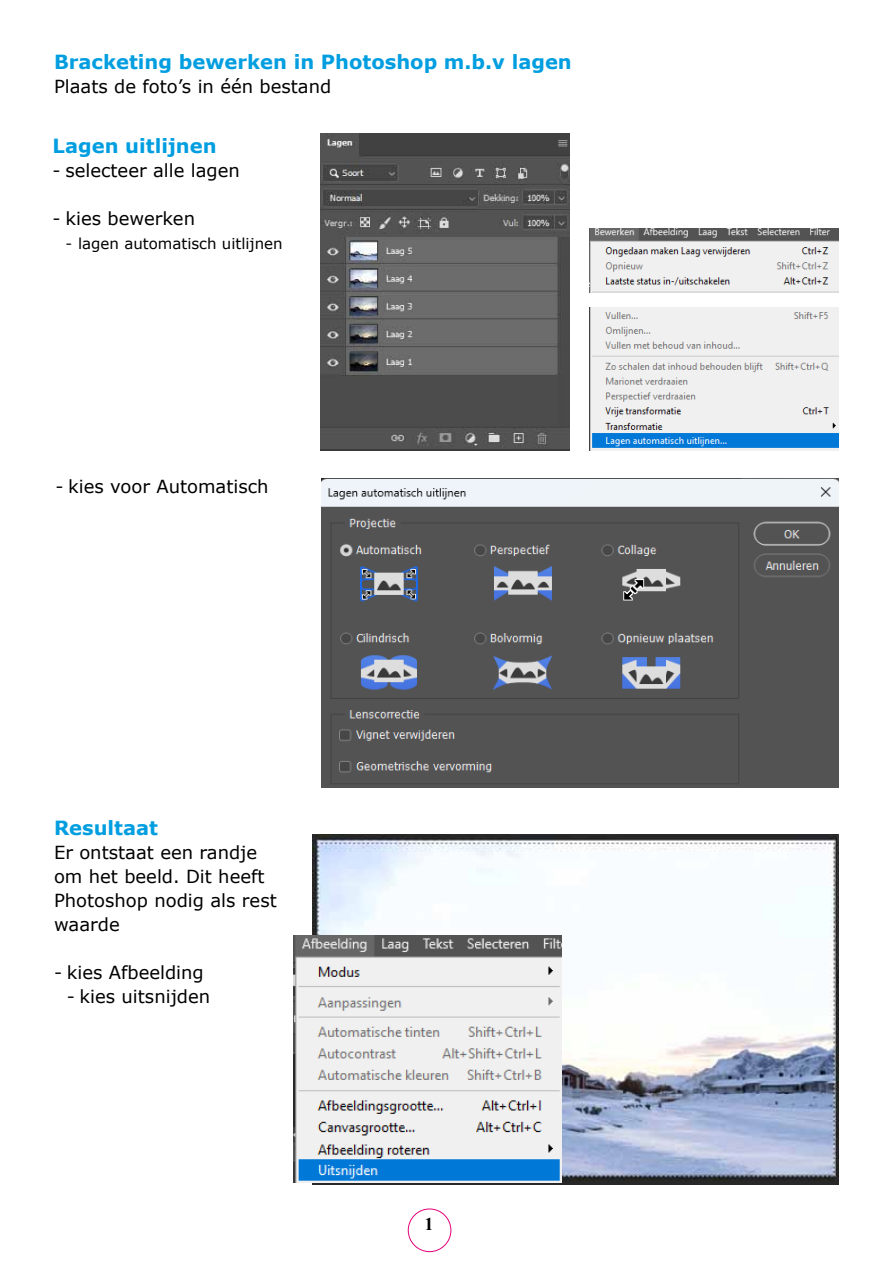
<style>
.page{position:relative;width:893px;height:1263px;background:#fff}
.page>*{position:absolute;margin:0;border:0;box-sizing:border-box;transform-origin:0 0}
.t1{font:700 19.5px "Verdana";color:#009ee0}
.t2{font:18px/24px "Verdana";color:#000}
.t3{font:700 18px "Times New Roman";color:#000}
.t4{font:15px "Verdana";color:#000}
</style>
<div class="page">
<img style="left:320px;top:134px;width:250px;height:317px">
<img style="left:589px;top:228px;width:250px;height:64px">
<img style="left:589px;top:307px;width:250px;height:144px">
<img style="left:322px;top:479px;width:517px;height:309px">
<img style="left:313px;top:834px;width:526px;height:350px">
<img style="left:293px;top:936px;width:268px;height:246px">
<div style="left:408px;top:1208px;width:43px;height:44px;border:1px solid #e2007a;border-radius:50%"></div>
<p class="t1" style="left:54px;top:48px;width:519px">Bracketing bewerken in Photoshop m.b.v lagen</p>
<p class="t2" style="left:54px;top:74px;width:279px">Plaats de foto’s in één bestand</p>
<p class="t1" style="left:53px;top:132px;width:165px">Lagen uitlijnen</p>
<p class="t2" style="left:53px;top:158px;width:189px">- selecteer alle lagen</p>
<p class="t2" style="left:53px;top:206px;width:144px">- kies bewerken</p>
<p class="t4" style="left:65px;top:233px;width:219px">- lagen automatisch uitlijnen</p>
<p class="t2" style="left:55px;top:474px;width:215px">- kies voor Automatisch</p>
<p class="t1" style="left:54px;top:814px;width:106px">Resultaat</p>
<p class="t2" style="left:54px;top:840px;width:224px">Er ontstaat een randje om het beeld. Dit heeft<br>Photoshop nodig als rest waarde</p>
<p class="t2" style="left:54px;top:960px;width:151px">- kies Afbeelding</p>
<p class="t2" style="left:67px;top:984px;width:145px">- kies uitsnijden</p>
<p class="t3" style="left:425px;top:1211px;width:10px">1</p>
</div>
